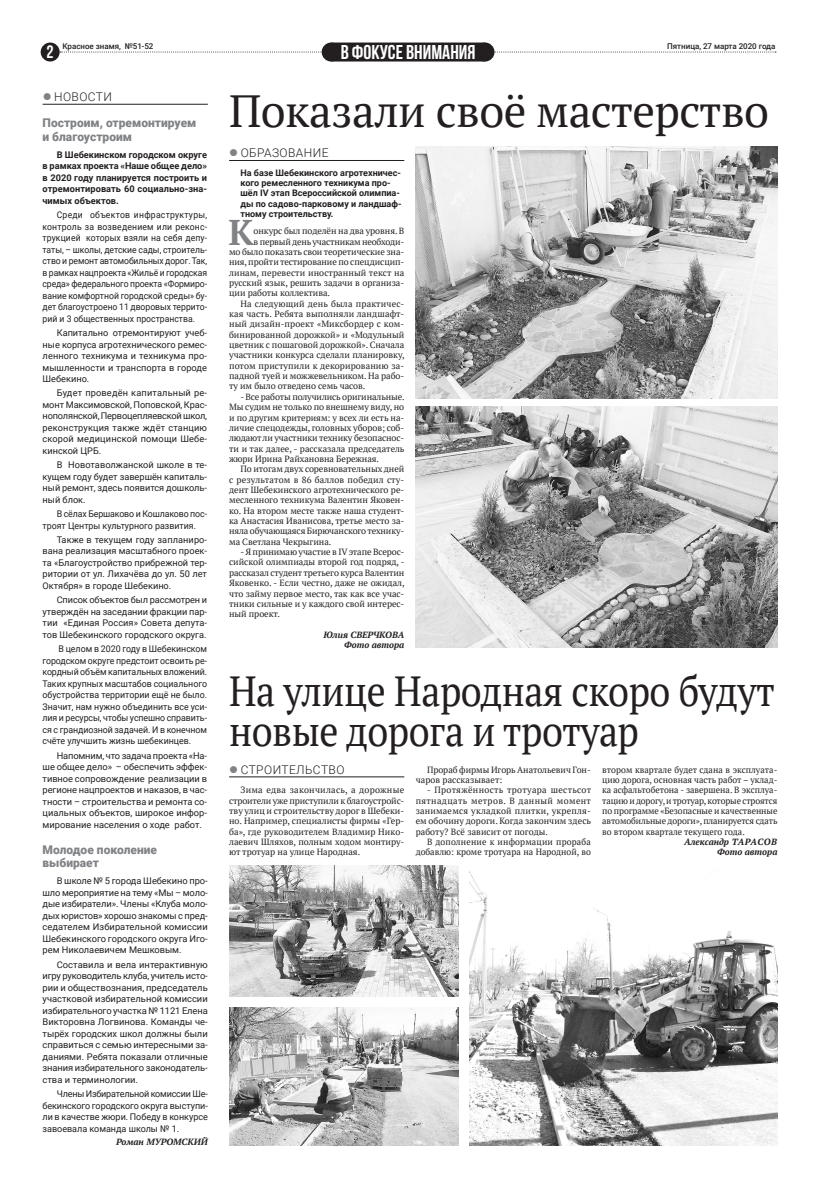
<style>
.page{position:relative;width:820px;height:1191px;background:#fff}
.page>*{position:absolute;margin:0;border:0;box-sizing:border-box;transform-origin:0 0}
.Заголовок{font:45px "PT Serif";letter-spacing:-.01em;color:#231f20}
.Заголовок-2{font:42px/39.9px "PT Serif";letter-spacing:-.01em;color:#231f20;scale:.9 1}
.Первый_абзац_чб{font:700 35.7px "PT Serif";color:#808285}
.Колонтитул{font:700 20px "Free Grotesque";color:#fff}
.Колонцифра{font:700 18px "Free Grotesque";color:#fff}
.Новость{font:900 12px/13.2px "Roboto";color:#808285}
.Рубрика_чб{font:300 12px "Roboto";letter-spacing:.035em;color:#231f20}
.Колонка{font:9.2px/11.5px "Roboto";color:#231f20;text-align:justify}
.Колонка-2{font:9.2px/11.5px "Roboto";color:#231f20;scale:.96 1}
.Колонка-3{font:9.2px/11.5px "Roboto";color:#231f20;text-align:justify;scale:.94 1}
.Колонка-4{font:700 9.2px/11.5px "Roboto";letter-spacing:.01em;color:#231f20;text-align:justify}
.Текст{font:9px/10.3px "PT Serif";letter-spacing:-.005em;color:#231f20;text-align:justify}
.Первый_абзац_чб-2{font:9px "PT Serif";letter-spacing:-.01em;color:#231f20}
.Лид{font:700 9px/10.3px "Roboto";color:#231f20}
.Подпись{font:italic 700 9px "PT Serif";color:#231f20}
.Первый_абзац_чб-3{font:9px "PT Serif";letter-spacing:.01em;color:#231f20}
.Колонка-5{font:500 8px "Roboto";letter-spacing:-.005em;color:#231f20}
</style>
<div class="page">
<svg style="left:60px;top:52px;width:715px;height:1px"></svg>
<div style="left:41px;top:43px;width:19px;height:19px;background:#231f20;border-radius:50%"></div>
<div style="left:331px;top:43px;width:154px;height:19px;background:#231f20"></div>
<div style="left:321px;top:43px;width:19px;height:19px;background:#231f20;border-radius:50%"></div>
<div style="left:475px;top:43px;width:19px;height:19px;background:#231f20;border-radius:50%"></div>
<hr style="left:229px;top:160px;width:175px;height:1px;background:#231f20">
<hr style="left:43px;top:104px;width:165px;height:1px;background:#231f20">
<hr style="left:229px;top:776px;width:175px;height:1px;background:#231f20">
<img style="left:469px;top:871px;width:308px;height:274px">
<img style="left:229px;top:865px;width:229px;height:131px">
<img style="left:229px;top:1007px;width:229px;height:138px">
<img style="left:415px;top:406px;width:362px;height:241px">
<img style="left:415px;top:147px;width:362px;height:252px">
<p class="Колонка-5" style="left:62px;top:40px;width:92px">Красное знамя, №51-52</p>
<p class="Колонка-5" style="left:667px;top:40px;width:110px">Пятница, 27 марта 2020 года</p>
<p class="Колонцифра" style="left:47px;top:42px;width:9px">2</p>
<p class="Колонтитул" style="left:340px;top:41px;width:136px">В фокусе внимания</p>
<p class="Рубрика_чб" style="left:54px;top:88px;width:57px">Н овости</p>
<p class="Новость" style="left:43px;top:116px;width:155px">Построим, отремонтируем и благоустроим</p>
<p class="Колонка-4" style="left:43px;top:148px;width:166px;text-indent:14px">В Шебекинском городском округе в рамках проекта «Наше общее дело» в 2020 году планируется построить и отремонтировать 60 социально-зна&shy;чимых объектов.</p>
<p class="Колонка-3" style="left:43px;top:209px;width:176px;text-indent:14px">Среди объектов инфраструктуры, контроль за возведением или реконс&shy;трукцией которых взяли на себя депу&shy;таты, – школы, детские сады, строитель&shy;ство и ремонт автомобильных дорог. Так, в рамках нацпроекта «Жильё и городская среда» федерального проекта «Формиро&shy;вание комфортной городской среды» бу&shy;дет благоустроено 11 дворовых террито&shy;рий и 3 общественных пространства.</p>
<p class="Колонка" style="left:43px;top:327px;width:166px;text-indent:14px">Капитально отремонтируют учеб&shy;ные корпуса агротехнического ремес&shy;ленного техникума и техникума про&shy;мышленности и транспорта в городе Шебекино.</p>
<p class="Колонка" style="left:43px;top:387px;width:166px;text-indent:14px">Будет проведён капитальный ре&shy;монт Максимовской, Поповской, Крас&shy;нополянской, Первоцепляевской школ, реконструкция также ждёт станцию скорой медицинской помощи Шебе&shy;кинской ЦРБ.</p>
<p class="Колонка" style="left:43px;top:459px;width:166px;text-indent:14px">В Новотаволжанской школе в те&shy;кущем году будет завершён капиталь&shy;ный ремонт, здесь появится дошколь&shy;ный блок.</p>
<p class="Колонка-2" style="left:43px;top:508px;width:173px;text-indent:14px">В сёлах Бершаково и Кошлаково пос&shy;троят Центры культурного развития.</p>
<p class="Колонка" style="left:43px;top:533px;width:166px;text-indent:14px">Также в текущем году запланиро&shy;вана реализация масштабного проек&shy;та «Благоустройство прибрежной тер&shy;ритории от ул. Лихачёва до ул. 50 лет Октября» в городе Шебекино.</p>
<p class="Колонка" style="left:43px;top:594px;width:166px;text-indent:14px">Список объектов был рассмотрен и утверждён на заседании фракции пар&shy;тии «Единая Россия» Совета депута&shy;тов Шебекинского городского округа.</p>
<p class="Колонка-2" style="left:43px;top:643px;width:173px;text-align:justify;text-indent:16px">В целом в 2020 году в Шебекинском городском округе предстоит освоить ре&shy;кордный объём капитальных вложений.<br>Таких крупных масштабов социального обустройства территории ещё не было.<br>Значит, нам нужно объединить все уси&shy;лия и ресурсы, чтобы успешно справить&shy;ся с грандиозной задачей. И в конечном счёте улучшить жизнь шебекинцев.</p>
<p class="Колонка" style="left:43px;top:749px;width:166px;text-indent:14px">Напомним, что задача проекта «На&shy;ше общее дело» – обеспечить эффек&shy;тивное сопровождение реализации в регионе нацпроектов и наказов, в час&shy;тности – строительства и ремонта со&shy;циальных объектов, широкое инфор&shy;мирование населения о ходе работ.</p>
<p class="Новость" style="left:43px;top:842px;width:116px">Молодое поколение выбирает</p>
<p class="Колонка" style="left:43px;top:875px;width:167px;text-indent:14px">В школе № 5 города Шебекино про&shy;шло мероприятие на тему «Мы – моло&shy;дые избиратели». Члены «Клуба моло&shy;дых юристов» хорошо знакомы с пред&shy;седателем Избирательной комиссии Шебекинского городского округа Иго&shy;рем Николаевичем Мешковым.</p>
<p class="Колонка" style="left:43px;top:958px;width:167px;text-indent:14px">Составила и вела интерактивную игру руководитель клуба, учитель исто&shy;рии и обществознания, председатель участковой избирательной комиссии избирательного участка № 1121 Елена Викторовна Логвинова. Команды че&shy;тырёх городских школ должны были справиться с семью интересными за&shy;даниями. Ребята показали отличные знания избирательного законодатель&shy;ства и терминологии.</p>
<p class="Колонка" style="left:43px;top:1087px;width:167px;text-indent:14px">Члены Избирательной комиссии Ше&shy;бекинского городского округа выступи&shy;ли в качестве жюри. Победу в конкурсе завоевала команда школы № 1.</p>
<p class="Подпись" style="left:116px;top:1136px;width:93px">Роман МУРОМСКИЙ</p>
<p class="Заголовок" style="left:229px;top:82px;width:541px">Показали своё мастерство</p>
<p class="Рубрика_чб" style="left:240px;top:145px;width:89px">образовани е</p>
<p class="Лид" style="left:240px;top:167px;width:162px">На базе Шебекинского агротехничес&shy;кого ремесленного техникума про&shy;шёл IV этап Всероссийской олимпиа&shy;ды по садово-парковому и ландшаф&shy;тному строительству.</p>
<p class="Первый_абзац_чб" style="left:228px;top:208px;width:27px">К</p>
<p class="Первый_абзац_чб-2" style="left:253px;top:225px;width:152px">онкурс был поделён на два уровня. В</p>
<p class="Первый_абзац_чб-2" style="left:253px;top:235px;width:152px">в первый день участникам необходи-</p>
<p class="Первый_абзац_чб-2" style="left:229px;top:246px;width:177px">мо было показать свои теоретические зна-</p>
<p class="Первый_абзац_чб-2" style="left:229px;top:256px;width:177px">ния, пройти тестирование по спецдисцип-</p>
<p class="Первый_абзац_чб-3" style="left:229px;top:266px;width:177px">линам, перевести иностранный текст на</p>
<p class="Первый_абзац_чб-2" style="left:229px;top:277px;width:177px">русский язык, решить задачи в организа-</p>
<p class="Первый_абзац_чб-2" style="left:229px;top:287px;width:102px">ции работы коллектива.</p>
<p class="Текст" style="left:229px;top:298px;width:177px;text-indent:11px">На следующий день была практичес&shy;кая часть. Ребята выполняли ландшафт&shy;ный дизайн-проект «Миксбордер с ком&shy;бинированной дорожкой» и «Модульный цветник с пошаговой дорожкой». Сначала участники конкурса сделали планировку, потом приступили к декорированию за&shy;падной туей и можжевельником. На рабо&shy;ту им было отведено семь часов.</p>
<p class="Текст" style="left:229px;top:391px;width:177px;text-indent:11px">- Все работы получились оригинальные.<br>Мы судим не только по внешнему виду, но и по другим критериям: у всех ли есть на&shy;личие спецодежды, головных уборов; соб&shy;людают ли участники технику безопаснос&shy;ти и так далее, - рассказала председатель жюри Ирина Райхановна Бережная.</p>
<p class="Текст" style="left:229px;top:464px;width:177px;text-indent:11px">По итогам двух соревновательных дней с результатом в 86 баллов победил сту&shy;дент Шебекинского агротехнического ре&shy;месленного техникума Валентин Яковен&shy;ко. На втором месте также наша студент&shy;ка Анастасия Иванисова, третье место за&shy;няла обучающаяся Бирючанского технику&shy;ма Светлана Чекрыгина.</p>
<p class="Текст" style="left:229px;top:546px;width:177px;text-indent:11px">- Я принимаю участие в IV этапе Всерос&shy;сийской олимпиады второй год подряд, - рассказал студент третьего курса Валентин Яковенко. - Если честно, даже не ожидал, что займу первое место, так как все учас&shy;тники сильные и у каждого свой интерес&shy;ный проект.</p>
<p class="Подпись" style="left:323px;top:629px;width:82px">Юлия СВЕРЧКОВА</p>
<p class="Подпись" style="left:344px;top:639px;width:62px">Фото автора</p>
<p class="Заголовок-2" style="left:229px;top:670px;width:607px">На улице Народная скоро будут новые дорога и тротуар</p>
<p class="Рубрика_чб" style="left:240px;top:761px;width:105px">строительство</p>
<p class="Текст" style="left:415px;top:764px;width:177px;text-indent:11px">Прораб фирмы Игорь Анатольевич Гон&shy;чаров рассказывает:</p>
<p class="Текст" style="left:415px;top:785px;width:177px;text-indent:11px">- Протяжённость тротуара шестьсот пятнадцать метров. В данный момент занимаемся укладкой плитки, укрепля&shy;ем обочину дороги. Когда закончим здесь работу? Всё зависит от погоды.</p>
<p class="Текст" style="left:415px;top:836px;width:177px;text-align:right">В дополнение к информации прораба добавлю: кроме тротуара на Народной, во</p>
<p class="Текст" style="left:602px;top:764px;width:177px">втором квартале будет сдана в эксплуата&shy;цию дорога, основная часть работ – уклад&shy;ка асфальтобетона - завершена. В эксплуа&shy;тацию и дорогу, и тротуар, которые строятся по программе «Безопасные и качественные автомобильные дороги», планируется сдать во втором квартале текущего года.</p>
<p class="Подпись" style="left:683px;top:836px;width:62px">Александр Тарасов</p>
<p class="Подпись" style="left:717px;top:846px;width:62px">Фото автора</p>
<p class="Текст" style="left:229px;top:784px;width:177px;text-indent:11px">Зима едва закончилась, а дорожные строители уже приступили к благоустройс&shy;тву улиц и строительству дорог в Шебеки&shy;но. Например, специалисты фирмы «Гер&shy;ба», где руководителем Владимир Нико&shy;лаевич Шляхов, полным ходом монтиру&shy;ют тротуар на улице Народная.</p>
</div>
